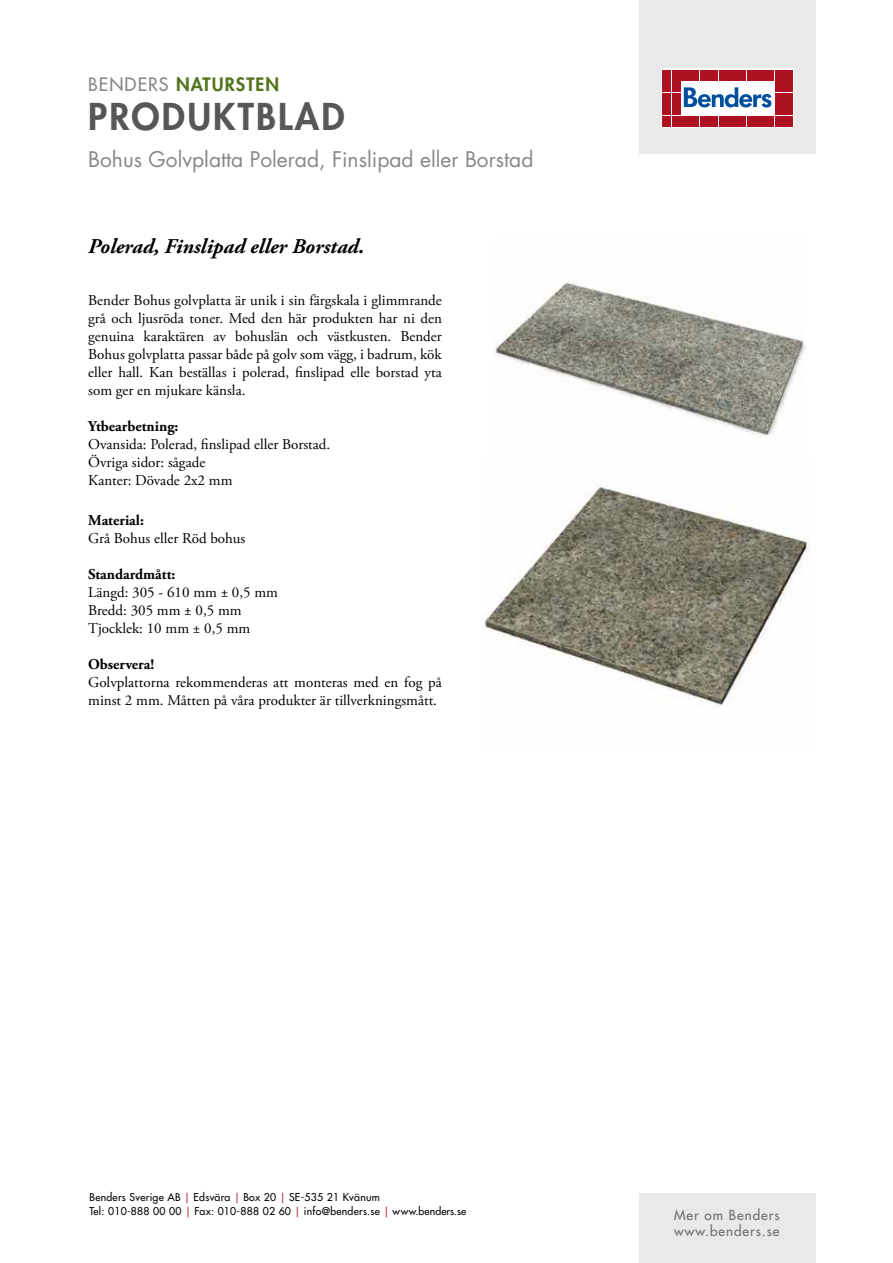
<style>
.page{position:relative;width:893px;height:1263px;background:#fff}
.page>*{position:absolute;margin:0;border:0;box-sizing:border-box;transform-origin:0 0}
.t1{font:800 36px "Futura Std";letter-spacing:.06em;color:#575756}
.t2{font:21px "Futura Std";color:#878787}
.t3{font:italic 700 21px "Adobe Garamond Pro";color:#000}
.t4{font:800 18px "Futura Std";letter-spacing:.06em;color:#52751d}
.t5{font:15px/18px "Adobe Garamond Pro";color:#000}
.t6{font:700 15px "Adobe Garamond Pro";color:#000}
.t7{font:500 13.5px/16.2px "Futura Std";letter-spacing:.07em;color:#706f6f}
.t8{font:500 10.5px/13.5px "Futura Std";letter-spacing:.025em;color:#000}
.s1{font-weight:500;color:#878787}
.s2{color:#b22234}
</style>
<div class="page">
<div style="left:639px;top:0;width:177px;height:153px;background:#e9e9e9"></div>
<svg style="left:662px;top:69px;width:132px;height:59px;background:#eac5c9"></svg>
<div style="left:663px;top:70px;width:8px;height:10px;background:#ae1122"></div>
<div style="left:672px;top:70px;width:8px;height:10px;background:#ae1122"></div>
<div style="left:663px;top:81px;width:8px;height:11px;background:#ae1122"></div>
<div style="left:672px;top:81px;width:8px;height:11px;background:#ae1122"></div>
<div style="left:663px;top:93px;width:8px;height:10px;background:#ae1122"></div>
<div style="left:672px;top:93px;width:8px;height:10px;background:#ae1122"></div>
<div style="left:663px;top:104px;width:8px;height:11px;background:#ae1122"></div>
<div style="left:672px;top:104px;width:8px;height:11px;background:#ae1122"></div>
<div style="left:663px;top:116px;width:8px;height:10px;background:#ae1122"></div>
<div style="left:672px;top:116px;width:8px;height:10px;background:#ae1122"></div>
<div style="left:681px;top:70px;width:9px;height:10px;background:#ae1122"></div>
<div style="left:691px;top:70px;width:8px;height:10px;background:#ae1122"></div>
<div style="left:700px;top:70px;width:8px;height:10px;background:#ae1122"></div>
<div style="left:709px;top:70px;width:9px;height:10px;background:#ae1122"></div>
<div style="left:719px;top:70px;width:8px;height:10px;background:#ae1122"></div>
<div style="left:728px;top:70px;width:8px;height:10px;background:#ae1122"></div>
<div style="left:737px;top:70px;width:9px;height:10px;background:#ae1122"></div>
<div style="left:747px;top:70px;width:8px;height:10px;background:#ae1122"></div>
<div style="left:756px;top:70px;width:8px;height:10px;background:#ae1122"></div>
<div style="left:766px;top:70px;width:8px;height:10px;background:#ae1122"></div>
<div style="left:681px;top:116px;width:9px;height:10px;background:#ae1122"></div>
<div style="left:691px;top:116px;width:8px;height:10px;background:#ae1122"></div>
<div style="left:700px;top:116px;width:8px;height:10px;background:#ae1122"></div>
<div style="left:709px;top:116px;width:9px;height:10px;background:#ae1122"></div>
<div style="left:719px;top:116px;width:8px;height:10px;background:#ae1122"></div>
<div style="left:728px;top:116px;width:8px;height:10px;background:#ae1122"></div>
<div style="left:737px;top:116px;width:9px;height:10px;background:#ae1122"></div>
<div style="left:747px;top:116px;width:8px;height:10px;background:#ae1122"></div>
<div style="left:756px;top:116px;width:8px;height:10px;background:#ae1122"></div>
<div style="left:766px;top:116px;width:8px;height:10px;background:#ae1122"></div>
<div style="left:775px;top:70px;width:8px;height:10px;background:#ae1122"></div>
<div style="left:784px;top:70px;width:8px;height:10px;background:#ae1122"></div>
<div style="left:775px;top:81px;width:8px;height:11px;background:#ae1122"></div>
<div style="left:784px;top:81px;width:8px;height:11px;background:#ae1122"></div>
<div style="left:775px;top:93px;width:8px;height:10px;background:#ae1122"></div>
<div style="left:784px;top:93px;width:8px;height:10px;background:#ae1122"></div>
<div style="left:775px;top:104px;width:8px;height:11px;background:#ae1122"></div>
<div style="left:784px;top:104px;width:8px;height:11px;background:#ae1122"></div>
<div style="left:775px;top:116px;width:8px;height:10px;background:#ae1122"></div>
<div style="left:784px;top:116px;width:8px;height:10px;background:#ae1122"></div>
<svg style="left:684px;top:87px;width:87px;height:21px;background:#8fb1d4"></svg>
<div style="left:639px;top:1193px;width:177px;height:70px;background:#e9e9e9"></div>
<img style="left:483px;top:483px;width:328px;height:224px">
<img style="left:493px;top:282px;width:312px;height:154px">
<p class="t4" style="left:88px;top:73px;width:192px"><span class="s1">BENDERS</span> NATURSTEN</p>
<h1 class="t1" style="left:88px;top:94px;width:258px">PRODUKTBLAD</h1>
<h2 class="t2" style="left:88px;top:146px;width:447px">Bohus Golvplatta Polerad, Finslipad eller Borstad</h2>
<h2 class="t3" style="left:88px;top:235px;width:277px">Polerad, Finslipad eller Borstad.</h2>
<p class="t5" style="left:88px;top:292px;width:355px;text-align:justify">Bender Bohus golvplatta är unik i sin färgskala i glimmrande grå och ljusröda toner. Med den här produkten har ni den genuina karaktären av bohuslän och västkusten. Bender Bohus golvplatta passar både på golv som vägg, i badrum, kök eller hall. Kan beställas i polerad, finslipad elle borstad yta som ger en mjukare känsla.</p>
<p class="t6" style="left:88px;top:418px;width:92px">Ytbearbetning:</p>
<p class="t5" style="left:88px;top:436px;width:244px">Ovansida: Polerad, finslipad eller Borstad.<br>Övriga sidor: sågade<br>Kanter: Dövade 2x2 mm</p>
<p class="t6" style="left:88px;top:511px;width:57px">Material:</p>
<p class="t5" style="left:88px;top:529px;width:159px">Grå Bohus eller Röd bohus</p>
<p class="t6" style="left:88px;top:565px;width:89px">Standardmått:</p>
<p class="t5" style="left:88px;top:583px;width:191px">Längd: 305 - 610 mm ± 0,5 mm<br>Bredd: 305 mm ± 0,5 mm<br>Tjocklek: 10 mm ± 0,5 mm</p>
<p class="t6" style="left:88px;top:655px;width:67px">Observera!</p>
<p class="t5" style="left:88px;top:673px;width:355px">Golvplattorna rekommenderas att monteras med en fog på minst 2 mm. Måtten på våra produkter är tillverkningsmått.</p>
<p class="t8" style="left:90px;top:1191px;width:378px">Benders Sverige AB <span class="s2">|</span> Edsvära <span class="s2">|</span> Box 20 <span class="s2">|</span> SE-535 21 Kvänum<br>Tel: 010-888 00 00 <span class="s2">|</span> Fax: 010-888 02 60 <span class="s2">|</span> info@benders.se <span class="s2">|</span> www.benders.se</p>
<p class="t7" style="left:674px;top:1207px;width:107px">Mer om Benders www.benders.se</p>
</div>
